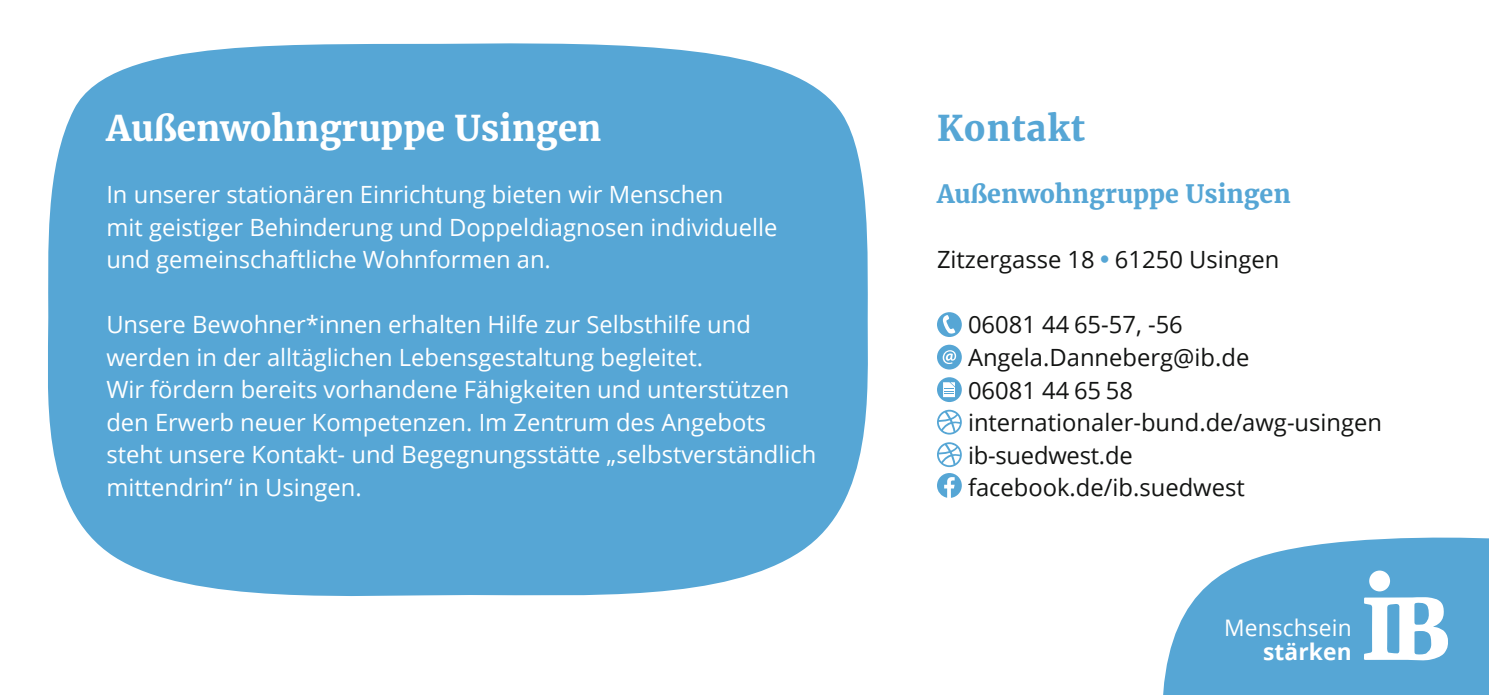
<style>
.page{position:relative;width:1489px;height:695px;background:#fff}
.page>*{position:absolute;margin:0;border:0;box-sizing:border-box;transform-origin:0 0}
.t1{font:700 35px "Merriweather";color:#fff}
.t2{font:700 35px "Merriweather";letter-spacing:.025em;color:#56a6d5}
.t3{font:700 25px "Merriweather";color:#56a6d5}
.t4{font:23.75px/32.5px "Open Sans";color:#fff}
.t5{font:23.75px/32.5px "Open Sans";color:#131413}
.t6{font:22.75px "Open Sans";letter-spacing:.005em;color:#fff}
.t7{font:700 22.75px "Open Sans";letter-spacing:.005em;color:#fff}
.s1{font-family:"Helvetica";font-stretch:condensed;color:#56a6d5}
</style>
<div class="page">
<div style="left:48px;top:43px;width:820px;height:553px;background:#56a6d5"></div>
<div style="left:936px;top:312px;width:25px;height:25px;background:#56a6d5;border-radius:50%"></div>
<svg style="left:942px;top:315px;width:13px;height:19px"></svg>
<svg style="left:937px;top:344px;width:24px;height:25px"></svg>
<svg style="left:937px;top:377px;width:24px;height:25px"></svg>
<svg style="left:937px;top:409px;width:24px;height:25px"></svg>
<svg style="left:937px;top:442px;width:24px;height:25px"></svg>
<svg style="left:937px;top:473px;width:24px;height:24px"></svg>
<svg style="left:1163px;top:537px;width:325px;height:157px;background:#6eb2db"></svg>
<svg style="left:1363px;top:597px;width:84px;height:63px"></svg>
<div style="left:1368px;top:570px;width:21px;height:21px;background:#fff;border-radius:50%"></div>
<h1 class="t1" style="left:106px;top:106px;width:496px">Außenwohngruppe Usingen</h1>
<p class="t4" style="left:106px;top:178px;width:672px">In unserer stationären Einrichtung bieten wir Menschen<br>mit geistiger Behinderung und Doppeldiagnosen individuelle und gemeinschaftliche Wohnformen an.</p>
<p class="t4" style="left:106px;top:308px;width:711px">Unsere Bewohner*innen erhalten Hilfe zur Selbsthilfe und werden in der alltäglichen Lebensgestaltung begleitet.<br>Wir fördern bereits vorhandene Fähigkeiten und unterstützen den Erwerb neuer Kompetenzen. Im Zentrum des Angebots steht unsere Kontakt- und Begegnungsstätte „selbstverständlich mittendrin“ in Usingen.</p>
<h1 class="t2" style="left:936px;top:106px;width:150px">Kontakt</h1>
<p class="t3" style="left:936px;top:179px;width:355px">Außenwohngruppe Usingen</p>
<p class="t5" style="left:936px;top:243px;width:344px">Zitzergasse 18 <span class="s1">•</span> 61250 Usingen</p>
<p class="t5" style="left:967px;top:308px;width:415px">06081 44 65-57, -56<br>Angela.Danneberg@ib.de<br>06081 44 65 58 internationaler-bund.de/awg-usingen ib-suedwest.de facebook.de/ib.suedwest</p>
<p class="t6" style="left:1223px;top:612px;width:129px">Menschsein</p>
<p class="t7" style="left:1262px;top:635px;width:90px">stärken</p>
</div>
